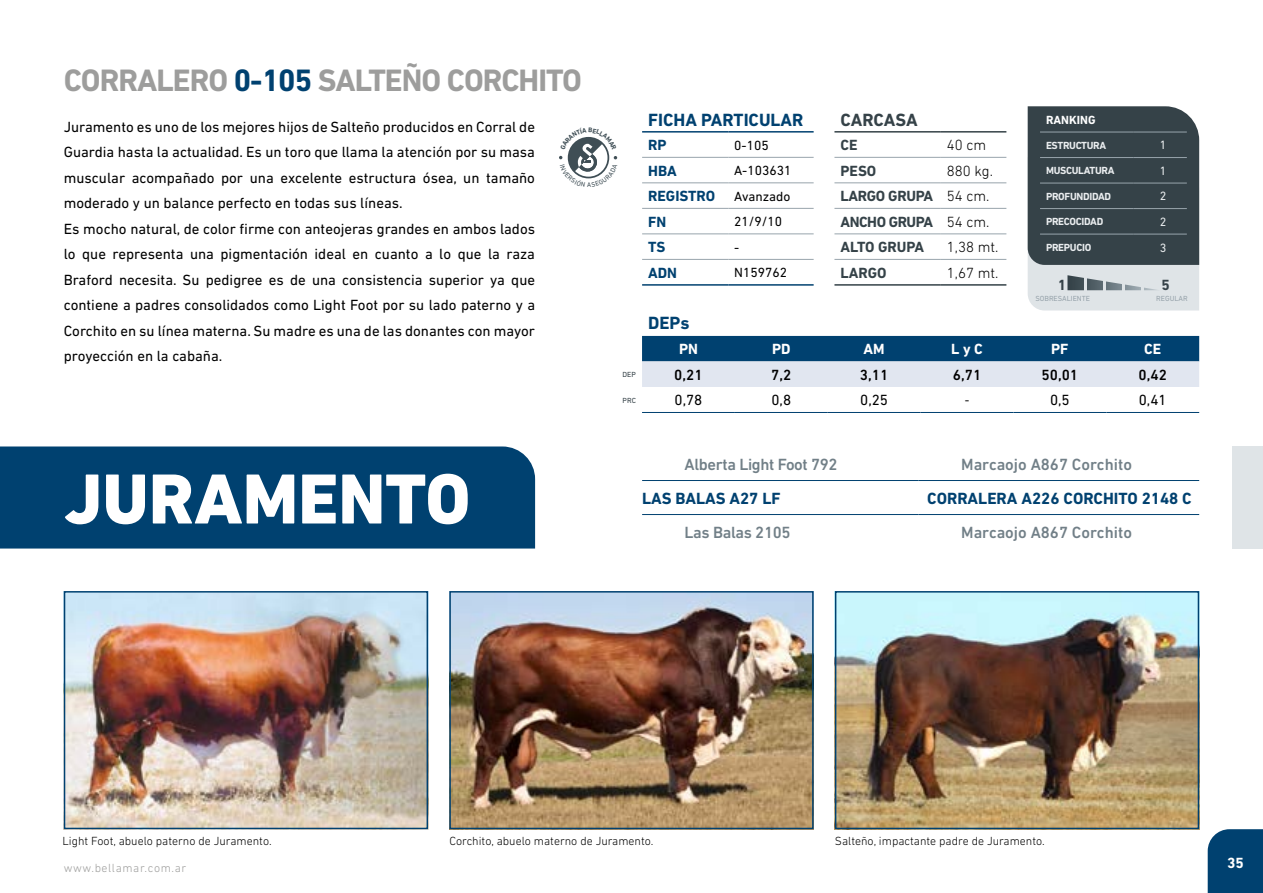
<style>
.page{position:relative;width:1263px;height:893px;background:#fff}
.page>*{position:absolute;margin:0;border:0;box-sizing:border-box;transform-origin:0 0}
.t1{font:800 72px "DIN Next LT Pro";color:#fff}
.t2{font:700 31.5px "DIN Next LT Pro";letter-spacing:-.03em;color:#9d9d9c}
.t3{font:700 18px "DIN Next LT Pro";color:#004170}
.t4{font:700 18px "DIN Next LT Pro";color:#354248}
.t5{font:500 16.5px "DIN Next LT Pro";letter-spacing:-.01em;color:#717f87}
.t6{font:700 16.5px "DIN Next LT Pro";color:#004170}
.t7{font:15px/25.5px "DIN Next LT Pro";color:#000}
.t8{font:700 15px/25.5px "DIN Next LT Pro";letter-spacing:-.02em;color:#354248}
.t9{font:500 15px "DIN Next LT Pro";color:#000}
.t10{font:700 15px "DIN Next LT Pro";color:#004170}
.t11{font:300 15px "DIN Next LT Pro";color:#000}
.t12{font:700 15px "DIN Next LT Pro";color:#fff}
.t13{font:13.5px "DIN Next LT Pro";color:#000}
.t14{font:12.3px "DIN Next LT Pro";color:#eaedef}
.t15{font:300 12px "DIN Next LT Pro";color:#000}
.t16{font:300 12px "DIN Next LT Pro";letter-spacing:.05em;color:#9d9d9c}
.t17{font:700 12px "DIN Next LT Pro";color:#fff}
.t18{font:12px "DIN Next LT Pro";color:#000}
.t19{font:700 10.5px "DIN Next LT Pro";letter-spacing:-.03em;color:#eaedef}
.t20{font:7.5px "DIN Next LT Pro";color:#98a4ac}
.t21{font:7.5px "DIN Next LT Pro";color:#354248}
.s1{color:#004170}
.s2{font-weight:300;color:#000}
</style>
<div class="page">
<div style="left:1233px;top:446px;width:30px;height:103px;background:#dfe4e7"></div>
<hr style="left:642px;top:480px;width:277px;height:1px;background:#004170">
<hr style="left:919px;top:480px;width:280px;height:1px;background:#004170">
<hr style="left:642px;top:514px;width:277px;height:1px;background:#004170">
<hr style="left:919px;top:514px;width:280px;height:1px;background:#004170">
<hr style="left:642px;top:157px;width:86px;height:1px;background:#98a4ac">
<hr style="left:728px;top:157px;width:86px;height:1px;background:#98a4ac">
<hr style="left:642px;top:183px;width:86px;height:1px;background:#98a4ac">
<hr style="left:728px;top:183px;width:86px;height:1px;background:#98a4ac">
<hr style="left:642px;top:208px;width:86px;height:1px;background:#98a4ac">
<hr style="left:728px;top:208px;width:86px;height:1px;background:#98a4ac">
<hr style="left:642px;top:234px;width:86px;height:1px;background:#98a4ac">
<hr style="left:728px;top:234px;width:86px;height:1px;background:#98a4ac">
<hr style="left:642px;top:259px;width:86px;height:1px;background:#98a4ac">
<hr style="left:728px;top:259px;width:86px;height:1px;background:#98a4ac">
<hr style="left:642px;top:131px;width:86px;height:2px;background:#004170">
<hr style="left:728px;top:131px;width:86px;height:2px;background:#004170">
<hr style="left:642px;top:284px;width:86px;height:2px;background:#004170">
<hr style="left:728px;top:284px;width:86px;height:2px;background:#004170">
<hr style="left:834px;top:157px;width:107px;height:1px;background:#98a4ac">
<hr style="left:941px;top:157px;width:65px;height:1px;background:#98a4ac">
<hr style="left:834px;top:183px;width:107px;height:1px;background:#98a4ac">
<hr style="left:941px;top:183px;width:65px;height:1px;background:#98a4ac">
<hr style="left:834px;top:208px;width:107px;height:1px;background:#98a4ac">
<hr style="left:941px;top:208px;width:65px;height:1px;background:#98a4ac">
<hr style="left:834px;top:234px;width:107px;height:1px;background:#98a4ac">
<hr style="left:941px;top:234px;width:65px;height:1px;background:#98a4ac">
<hr style="left:834px;top:259px;width:107px;height:1px;background:#98a4ac">
<hr style="left:941px;top:259px;width:65px;height:1px;background:#98a4ac">
<hr style="left:834px;top:131px;width:107px;height:2px;background:#354248">
<hr style="left:941px;top:131px;width:65px;height:2px;background:#354248">
<hr style="left:834px;top:284px;width:107px;height:2px;background:#354248">
<hr style="left:941px;top:284px;width:65px;height:2px;background:#354248">
<svg style="left:1028px;top:106px;width:171px;height:204px;background:#5b666c"></svg>
<svg style="left:642px;top:336px;width:557px;height:51px;background:#7194b0"></svg>
<hr style="left:642px;top:412px;width:93px;height:1px;background:#004170">
<hr style="left:735px;top:412px;width:93px;height:1px;background:#004170">
<hr style="left:828px;top:412px;width:93px;height:1px;background:#004170">
<hr style="left:921px;top:412px;width:92px;height:1px;background:#004170">
<hr style="left:1013px;top:412px;width:93px;height:1px;background:#004170">
<hr style="left:1106px;top:412px;width:93px;height:1px;background:#004170">
<hr style="left:1040px;top:132px;width:93px;height:1px;background:#98a4ac">
<hr style="left:1133px;top:132px;width:54px;height:1px;background:#98a4ac">
<hr style="left:1040px;top:157px;width:93px;height:1px;background:#98a4ac">
<hr style="left:1133px;top:157px;width:54px;height:1px;background:#98a4ac">
<hr style="left:1040px;top:183px;width:93px;height:1px;background:#98a4ac">
<hr style="left:1133px;top:183px;width:54px;height:1px;background:#98a4ac">
<hr style="left:1040px;top:208px;width:93px;height:1px;background:#98a4ac">
<hr style="left:1133px;top:208px;width:54px;height:1px;background:#98a4ac">
<hr style="left:1040px;top:234px;width:93px;height:1px;background:#98a4ac">
<hr style="left:1133px;top:234px;width:54px;height:1px;background:#98a4ac">
<div style="left:0;top:446px;width:535px;height:103px;background:#004170"></div>
<img style="left:838px;top:594px;width:358px;height:232px">
<div style="left:835px;top:591px;width:364px;height:238px;border:2px solid #004170"></div>
<img style="left:452px;top:594px;width:359px;height:232px">
<div style="left:449px;top:591px;width:365px;height:238px;border:2px solid #004170"></div>
<img style="left:67px;top:594px;width:358px;height:232px">
<div style="left:64px;top:591px;width:364px;height:238px;border:2px solid #004170"></div>
<div style="left:1208px;top:829px;width:55px;height:64px;background:#004170"></div>
<svg style="left:559px;top:134px;width:58px;height:45px"></svg>
<h2 class="t2" style="left:64px;top:62px;width:520px">CORRALERO <span class="s1">0-105</span> SALTEÑO CORCHITO</h2>
<p class="t7" style="left:64px;top:114px;width:473px">Juramento es uno de los mejores hijos de Salteño producidos en Corral de Guardia hasta la actualidad. Es un toro que llama la atención por su masa muscular acompañado por una excelente estructura ósea, un tamaño moderado y un balance perfecto en todas sus líneas.<br>Es mocho natural, de color firme con anteojeras grandes en ambos lados lo que representa una pigmentación ideal en cuanto a lo que la raza Braford necesita. Su pedigree es de una consistencia superior ya que contiene a padres consolidados como Light Foot por su lado paterno y a Corchito en su línea materna. Su madre es una de las donantes con mayor proyección en la cabaña.</p>
<h1 class="t1" style="left:64px;top:456px;width:408px">JURAMENTO</h1>
<p class="t3" style="left:648px;top:109px;width:157px">FICHA PARTICULAR</p>
<p class="t10" style="left:648px;top:136px;width:20px">RP</p>
<p class="t13" style="left:734px;top:137px;width:36px">0-105</p>
<p class="t10" style="left:648px;top:162px;width:30px">HBA</p>
<p class="t13" style="left:734px;top:163px;width:59px">A-103631</p>
<p class="t10" style="left:648px;top:187px;width:69px">REGISTRO</p>
<p class="t13" style="left:734px;top:188px;width:58px">Avanzado</p>
<p class="t10" style="left:648px;top:213px;width:20px">FN</p>
<p class="t13" style="left:734px;top:214px;width:49px">21/9/10</p>
<p class="t10" style="left:648px;top:238px;width:19px">TS</p>
<p class="t13" style="left:734px;top:239px;width:7px">-</p>
<p class="t10" style="left:648px;top:264px;width:30px">ADN</p>
<p class="t13" style="left:734px;top:265px;width:54px">N159762</p>
<p class="t4" style="left:840px;top:109px;width:79px">CARCASA</p>
<p class="t8" style="left:840px;top:132px;width:19px">CE</p>
<p class="t11" style="left:947px;top:136px;width:41px">40 cm</p>
<p class="t8" style="left:840px;top:158px;width:37px">PESO</p>
<p class="t8" style="left:840px;top:158px;width:154px;text-indent:106px"><span class="s2">880 kg.<br></span>LARGO GRUPA <span class="s2">54 cm.<br></span>ANCHO GRUPA <span class="s2">54 cm.<br></span>ALTO GRUPA</p>
<p class="t11" style="left:947px;top:239px;width:53px">1,38 mt.</p>
<p class="t8" style="left:840px;top:260px;width:48px">LARGO</p>
<p class="t11" style="left:947px;top:264px;width:53px">1,67 mt.</p>
<p class="t17" style="left:1046px;top:112px;width:51px">RANKING</p>
<p class="t19" style="left:1046px;top:139px;width:62px">ESTRUCTURA</p>
<p class="t14" style="left:1160px;top:138px;width:8px">1</p>
<p class="t19" style="left:1046px;top:165px;width:70px">MUSCULATURA</p>
<p class="t14" style="left:1160px;top:164px;width:8px">1</p>
<p class="t19" style="left:1046px;top:190px;width:67px">PROFUNDIDAD</p>
<p class="t14" style="left:1160px;top:189px;width:8px">2</p>
<p class="t19" style="left:1046px;top:216px;width:59px">PRECOCIDAD</p>
<p class="t14" style="left:1160px;top:215px;width:8px">2</p>
<p class="t19" style="left:1046px;top:241px;width:47px">PREPUCIO</p>
<p class="t14" style="left:1160px;top:240px;width:8px">3</p>
<p class="t8" style="left:1058px;top:272px;width:10px">1</p>
<p class="t8" style="left:1161px;top:272px;width:10px">5</p>
<p class="t20" style="left:1035px;top:295px;width:56px">SOBRESALIENTE</p>
<p class="t20" style="left:1156px;top:295px;width:33px">REGULAR</p>
<p class="t3" style="left:648px;top:312px;width:43px">DEPs</p>
<p class="t12" style="left:679px;top:340px;width:20px">PN</p>
<p class="t12" style="left:772px;top:340px;width:20px">PD</p>
<p class="t12" style="left:864px;top:340px;width:23px">AM</p>
<p class="t12" style="left:951px;top:340px;width:33px">L y C</p>
<p class="t12" style="left:1051px;top:340px;width:19px">PF</p>
<p class="t12" style="left:1144px;top:340px;width:19px">CE</p>
<p class="t21" style="left:623px;top:370px;width:15px">DEP</p>
<p class="t9" style="left:674px;top:366px;width:30px">0,21</p>
<p class="t9" style="left:771px;top:366px;width:22px">7,2</p>
<p class="t9" style="left:860px;top:366px;width:30px">3,11</p>
<p class="t9" style="left:953px;top:366px;width:30px">6,71</p>
<p class="t9" style="left:1041px;top:366px;width:38px">50,01</p>
<p class="t9" style="left:1138px;top:366px;width:30px">0,42</p>
<p class="t21" style="left:623px;top:396px;width:15px">PRC</p>
<p class="t7" style="left:674px;top:387px;width:29px">0,78</p>
<p class="t7" style="left:771px;top:387px;width:21px">0,8</p>
<p class="t7" style="left:860px;top:387px;width:29px">0,25</p>
<p class="t18" style="left:965px;top:393px;width:6px">-</p>
<p class="t7" style="left:1050px;top:387px;width:21px">0,5</p>
<p class="t7" style="left:1139px;top:387px;width:29px">0,41</p>
<p class="t5" style="left:685px;top:454px;width:155px">Alberta Light Foot 792</p>
<p class="t5" style="left:961px;top:454px;width:172px">Marcaojo A867 Corchito</p>
<p class="t6" style="left:642px;top:488px;width:140px">LAS BALAS A27 LF</p>
<p class="t6" style="left:927px;top:488px;width:266px">CORRALERA A226 CORCHITO 2148 C</p>
<p class="t5" style="left:685px;top:523px;width:107px">Las Balas 2105</p>
<p class="t5" style="left:961px;top:523px;width:172px">Marcaojo A867 Corchito</p>
<p class="t15" style="left:63px;top:834px;width:211px">Light Foot, abuelo paterno de Juramento.</p>
<p class="t15" style="left:449px;top:834px;width:206px">Corchito, abuelo materno de Juramento.</p>
<p class="t15" style="left:835px;top:834px;width:212px">Salteño, impactante padre de Juramento.</p>
<p class="t16" style="left:64px;top:861px;width:124px">www.bellamar.com.ar</p>
<p class="t12" style="left:1227px;top:854px;width:18px">35</p>
</div>
